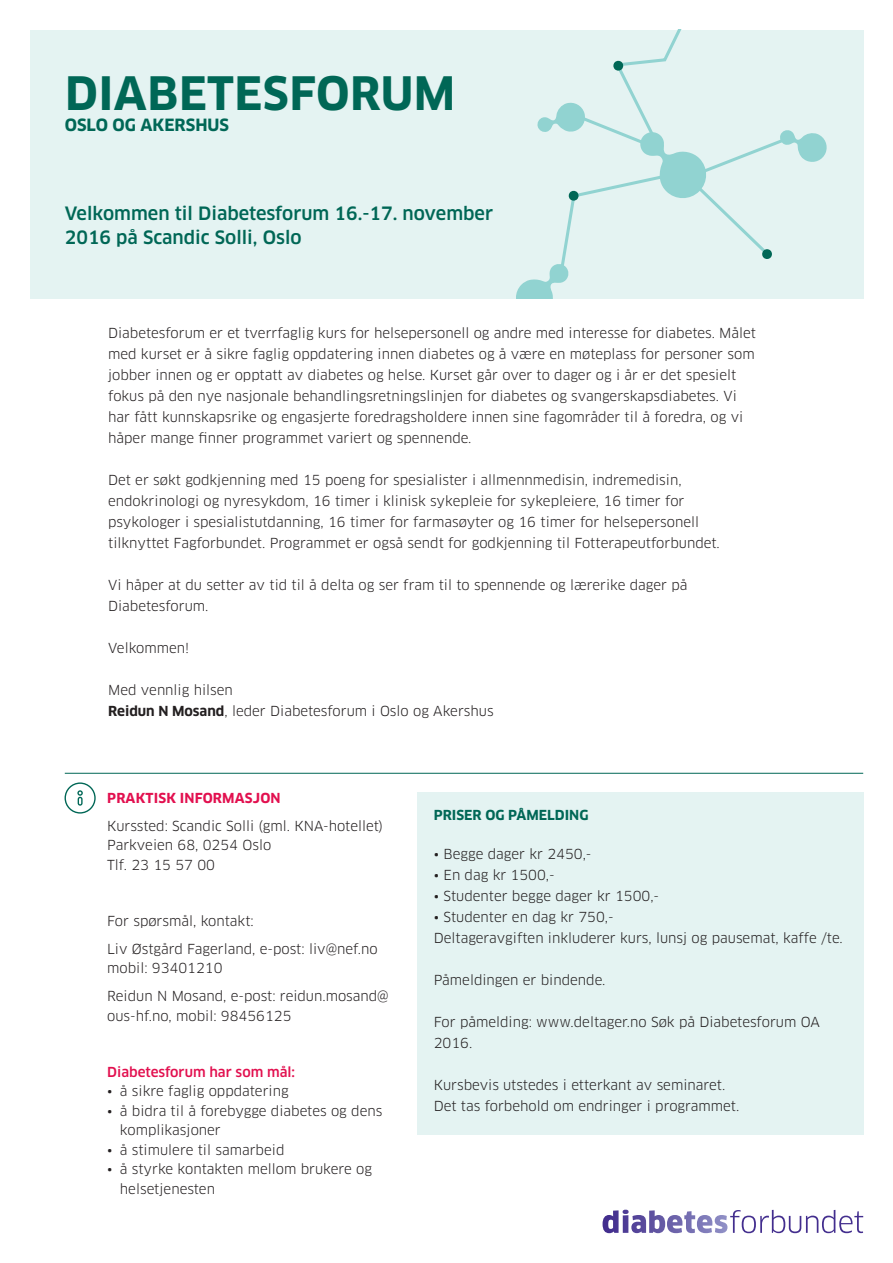
<style>
.page{position:relative;width:893px;height:1263px;background:#fff}
.page>*{position:absolute;margin:0;border:0;box-sizing:border-box;transform-origin:0 0}
.t1{font:700 45px "Clan OT";letter-spacing:.01em;color:#006756}
.t2{font:500 18px/24px "Clan OT";color:#006756}
.t3{font:700 16.5px "Clan OT";color:#006756}
.t4{font:13.5px/21px "Clan OT";color:#231f20}
.t5{font:500 13.5px "Clan OT";color:#e2104f}
.t6{font:700 13.5px "Clan OT";letter-spacing:.01em;color:#e2104f}
.t7{font:700 13.5px "Clan OT";color:#006756}
.s1{font-weight:700}
</style>
<div class="page">
<div style="left:30px;top:30px;width:833px;height:268px;background:#e4f3f2"></div>
<svg style="left:561px;top:71px;width:203px;height:192px"></svg>
<svg style="left:568px;top:190px;width:11px;height:11px"></svg>
<svg style="left:613px;top:30px;width:68px;height:41px"></svg>
<svg style="left:762px;top:249px;width:10px;height:11px"></svg>
<svg style="left:537px;top:101px;width:50px;height:32px"></svg>
<svg style="left:516px;top:263px;width:53px;height:35px"></svg>
<svg style="left:639px;top:129px;width:188px;height:71px"></svg>
<svg style="left:65px;top:782px;width:31px;height:31px"></svg>
<div style="left:417px;top:792px;width:446px;height:342px;background:#e4f3f2"></div>
<hr style="left:65px;top:773px;width:798px;height:1px;background:#006756">
<svg style="left:603px;top:1210px;width:260px;height:23px"></svg>
<h1 class="t1" style="left:65px;top:67px;width:392px">DIABETESFORUM</h1>
<p class="t3" style="left:65px;top:115px;width:166px">OSLO OG AKERSHUS</p>
<h2 class="t2" style="left:65px;top:202px;width:430px">Velkommen til Diabetesforum 16.-17. november<br>2016 på Scandic Solli, Oslo</h2>
<p class="t4" style="left:108px;top:322px;width:649px">Diabetesforum er et tverrfaglig kurs for helsepersonell og andre med interesse for diabetes. Målet med kurset er å sikre faglig oppdatering innen diabetes og å være en møteplass for personer som jobber innen og er opptatt av diabetes og helse. Kurset går over to dager og i år er det spesielt fokus på den nye nasjonale behandlingsretningslinjen for diabetes og svangerskapsdiabetes. Vi har fått kunnskapsrike og engasjerte foredragsholdere innen sine fagområder til å foredra, og vi håper mange finner programmet variert og spennende.</p>
<p class="t4" style="left:108px;top:469px;width:613px">Det er søkt godkjenning med 15 poeng for spesialister i allmennmedisin, indremedisin, endokrinologi og nyresykdom, 16 timer i klinisk sykepleie for sykepleiere, 16 timer for psykologer i spesialistutdanning, 16 timer for farmasøyter og 16 timer for helsepersonell tilknyttet Fagforbundet. Programmet er også sendt for godkjenning til Fotterapeutforbundet.</p>
<p class="t4" style="left:108px;top:574px;width:581px">Vi håper at du setter av tid til å delta og ser fram til to spennende og lærerike dager på<br>Diabetesforum.</p>
<p class="t4" style="left:108px;top:637px;width:83px">Velkommen!</p>
<p class="t4" style="left:108px;top:679px;width:387px">Med vennlig hilsen<br><span class="s1">Reidun N Mosand</span>, leder Diabetesforum i Oslo og Akershus</p>
<p class="t6" style="left:107px;top:790px;width:175px">PRAKTISK INFORMASJON</p>
<p class="t4" style="left:107px;top:816px;width:278px;line-height:19.5px">Kurssted: Scandic Solli (gml. KNA-hotellet)<br>Parkveien 68, 0254 Oslo<br>Tlf. 23 15 57 00</p>
<p class="t4" style="left:107px;top:907px;width:272px;line-height:28px">For spørsmål, kontakt:<br>Liv Østgård Fagerland, e-post: liv@nef.no</p>
<p class="t4" style="left:107px;top:954px;width:283px;line-height:28px">mobil: 93401210<br>Reidun N Mosand, e-post: reidun.mosand@</p>
<p class="t4" style="left:107px;top:1005px;width:186px">ous-hf.no, mobil: 98456125</p>
<p class="t5" style="left:107px;top:1064px;width:189px">Diabetesforum har som mål:</p>
<p class="t4" style="left:107px;top:1081px;width:183px">• å sikre faglig oppdatering</p>
<p class="t4" style="left:120px;top:1101px;width:264px;line-height:19.5px;text-indent:-13px">• å bidra til å forebygge diabetes og dens komplikasjoner</p>
<p class="t4" style="left:107px;top:1139px;width:179px">• å stimulere til samarbeid</p>
<p class="t4" style="left:120px;top:1159px;width:254px;line-height:19.5px;text-indent:-13px">• å styrke kontakten mellom brukere og helsetjenesten</p>
<p class="t7" style="left:434px;top:807px;width:156px">PRISER OG PÅMELDING</p>
<p class="t4" style="left:434px;top:843px;width:159px">• Begge dager kr 2450,-</p>
<p class="t4" style="left:434px;top:864px;width:123px">• En dag kr 1500,-</p>
<p class="t4" style="left:434px;top:885px;width:227px">• Studenter begge dager kr 1500,-</p>
<p class="t4" style="left:434px;top:906px;width:411px">• Studenter en dag kr 750,-<br>Deltageravgiften inkluderer kurs, lunsj og pausemat, kaffe /te.</p>
<p class="t4" style="left:434px;top:969px;width:173px">Påmeldingen er bindende.</p>
<p class="t4" style="left:434px;top:1011px;width:388px">For påmelding: www.deltager.no Søk på Diabetesforum OA<br>2016.</p>
<p class="t4" style="left:434px;top:1074px;width:307px">Kursbevis utstedes i etterkant av seminaret.<br>Det tas forbehold om endringer i programmet.</p>
</div>
